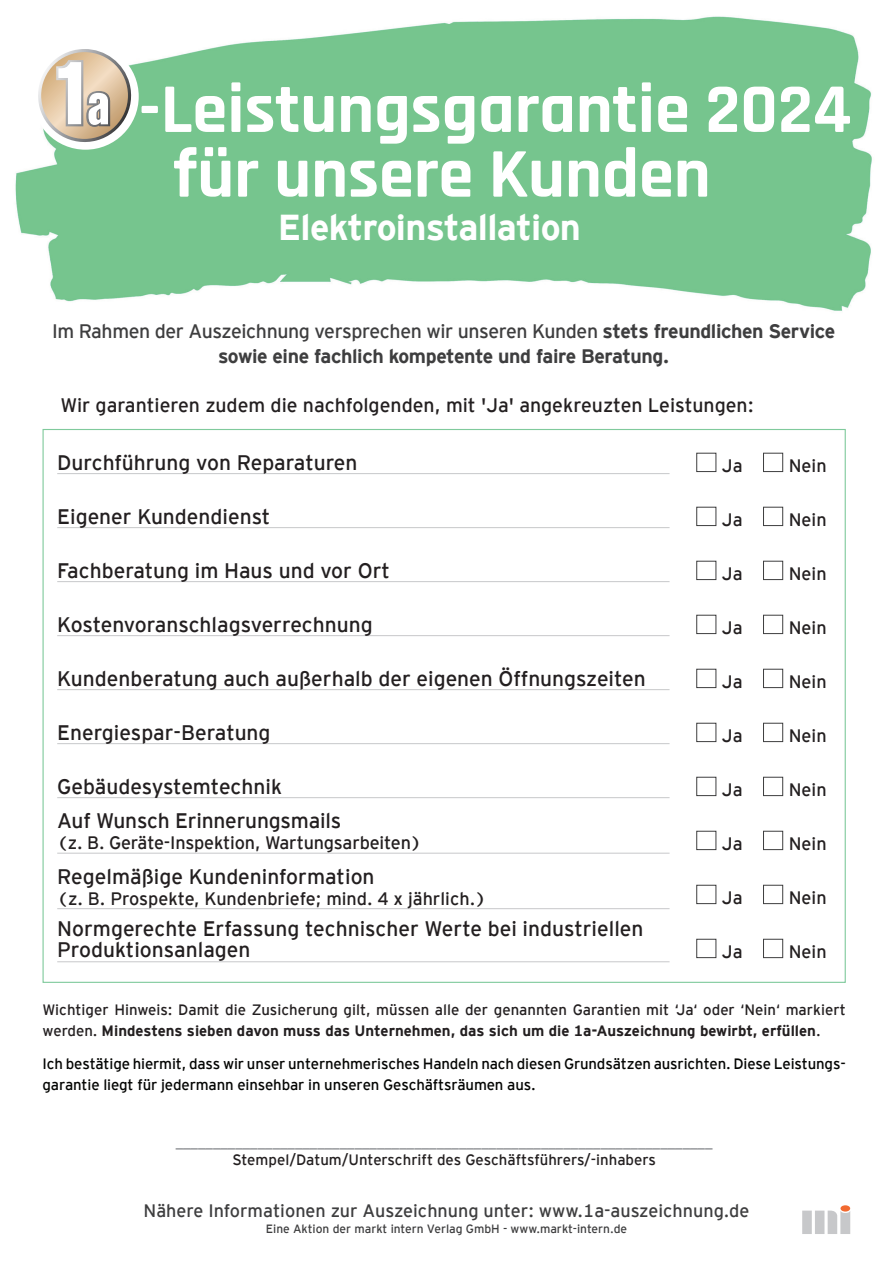
<style>
.page{position:relative;width:893px;height:1263px;background:#fff}
.page>*{position:absolute;margin:0;border:0;box-sizing:border-box;transform-origin:0 0}
.t1{font:700 70.5px/64.7px "Rajdhani";color:#fff}
.t2{font:700 36px "Interstate";letter-spacing:-.02em;color:#fff}
.t3{font:21px/34.5px "Interstate";color:#231f20}
.t4{font:700 19.5px/25.2px "Interstate";letter-spacing:-.02em;color:#3e3e3f;text-align:center}
.t5{font:19.5px "Interstate";color:#231f20}
.t6{font:18px "Interstate";color:#231f20}
.t7{font:18px "Interstate";color:#3e3e3f}
.t8{font:15px/21px "Interstate";color:#231f20}
.t9{font:15px/21px "Interstate";letter-spacing:-.01em;color:#040503}
.t10{font:15px "Interstate";color:#939598}
.t11{font:12px "Interstate";color:#3e3e3f}
.s1{font-weight:400}
.s2{font-weight:700}
</style>
<div class="page">
<img style="left:15px;top:16px;width:857px;height:295px">
<div style="left:32px;top:43px;width:107px;height:107px;background:#fff;border-radius:50%"></div>
<svg style="left:33px;top:49px;width:103px;height:98px"></svg>
<svg style="left:802px;top:1205px;width:48px;height:29px"></svg>
<div style="left:696px;top:453px;width:20px;height:19px;border:1px solid #3e3e3f"></div>
<div style="left:763px;top:453px;width:20px;height:19px;border:1px solid #3e3e3f"></div>
<div style="left:696px;top:507px;width:20px;height:19px;border:1px solid #3e3e3f"></div>
<div style="left:763px;top:507px;width:20px;height:19px;border:1px solid #3e3e3f"></div>
<div style="left:696px;top:561px;width:20px;height:19px;border:1px solid #3e3e3f"></div>
<div style="left:763px;top:561px;width:20px;height:19px;border:1px solid #3e3e3f"></div>
<div style="left:696px;top:615px;width:20px;height:19px;border:1px solid #3e3e3f"></div>
<div style="left:763px;top:615px;width:20px;height:19px;border:1px solid #3e3e3f"></div>
<div style="left:696px;top:669px;width:20px;height:19px;border:1px solid #3e3e3f"></div>
<div style="left:763px;top:669px;width:20px;height:19px;border:1px solid #3e3e3f"></div>
<div style="left:696px;top:723px;width:20px;height:19px;border:1px solid #3e3e3f"></div>
<div style="left:763px;top:723px;width:20px;height:19px;border:1px solid #3e3e3f"></div>
<div style="left:696px;top:777px;width:20px;height:19px;border:1px solid #3e3e3f"></div>
<div style="left:763px;top:777px;width:20px;height:19px;border:1px solid #3e3e3f"></div>
<div style="left:696px;top:831px;width:20px;height:19px;border:1px solid #3e3e3f"></div>
<div style="left:763px;top:831px;width:20px;height:19px;border:1px solid #3e3e3f"></div>
<div style="left:696px;top:885px;width:20px;height:19px;border:1px solid #3e3e3f"></div>
<div style="left:763px;top:885px;width:20px;height:19px;border:1px solid #3e3e3f"></div>
<div style="left:696px;top:939px;width:20px;height:19px;border:1px solid #3e3e3f"></div>
<div style="left:763px;top:939px;width:20px;height:19px;border:1px solid #3e3e3f"></div>
<hr style="left:57px;top:473px;width:613px;height:1px;background:#c7c8ca">
<hr style="left:57px;top:527px;width:613px;height:1px;background:#c7c8ca">
<hr style="left:57px;top:581px;width:613px;height:1px;background:#c7c8ca">
<hr style="left:57px;top:635px;width:613px;height:1px;background:#c7c8ca">
<hr style="left:57px;top:689px;width:613px;height:1px;background:#c7c8ca">
<hr style="left:57px;top:743px;width:613px;height:1px;background:#c7c8ca">
<hr style="left:57px;top:797px;width:613px;height:1px;background:#c7c8ca">
<hr style="left:57px;top:853px;width:613px;height:1px;background:#c7c8ca">
<hr style="left:57px;top:908px;width:613px;height:1px;background:#c7c8ca">
<hr style="left:57px;top:961px;width:613px;height:1px;background:#c7c8ca">
<h1 class="t1" style="left:172px;top:79px;width:680px;text-indent:-34px">-Leistungsgarantie 2024 für unsere Kunden</h1>
<h2 class="t2" style="left:278px;top:201px;width:305px">Elektroinstallation</h2>
<p class="t4" style="left:52px;top:317px;width:785px"><span class="s1">Im Rahmen der Auszeichnung versprechen wir unseren Kunden</span> stets freundlichen Service sowie eine fachlich kompetente und faire Beratung.</p>
<p class="t5" style="left:60px;top:392px;width:695px">Wir garantieren zudem die nachfolgenden, mit 'Ja' angekreuzten Leistungen:</p>
<p class="t3" style="left:57px;top:444px;width:302px">Durchführung von Reparaturen</p>
<p class="t3" style="left:57px;top:498px;width:215px">Eigener Kundendienst</p>
<p class="t3" style="left:57px;top:552px;width:334px">Fachberatung im Haus und vor Ort</p>
<p class="t3" style="left:57px;top:606px;width:317px">Kostenvoranschlagsverrechnung</p>
<p class="t3" style="left:57px;top:660px;width:590px">Kundenberatung auch außerhalb der eigenen Öffnungszeiten</p>
<p class="t3" style="left:57px;top:714px;width:215px">Energiespar-Beratung</p>
<p class="t3" style="left:57px;top:768px;width:285px">Gebäudesystemtechnik<br>Auf Wunsch Erinnerungsmails</p>
<p class="t6" style="left:57px;top:830px;width:366px">(z. B. Geräte-Inspektion, Wartungsarbeiten)</p>
<p class="t3" style="left:57px;top:858px;width:319px">Regelmäßige Kundeninformation</p>
<p class="t6" style="left:57px;top:885px;width:431px">(z. B. Prospekte, Kundenbriefe; mind. 4 x jährlich.)</p>
<p class="t3" style="left:57px;top:917px;width:588px;line-height:21px">Normgerechte Erfassung technischer Werte bei industriellen<br>Produktionsanlagen</p>
<p class="t6" style="left:722px;top:453px;width:22px">Ja</p>
<p class="t6" style="left:789px;top:453px;width:39px">Nein</p>
<p class="t6" style="left:722px;top:507px;width:22px">Ja</p>
<p class="t6" style="left:789px;top:507px;width:39px">Nein</p>
<p class="t6" style="left:722px;top:561px;width:22px">Ja</p>
<p class="t6" style="left:789px;top:561px;width:39px">Nein</p>
<p class="t6" style="left:722px;top:615px;width:22px">Ja</p>
<p class="t6" style="left:789px;top:615px;width:39px">Nein</p>
<p class="t6" style="left:722px;top:669px;width:22px">Ja</p>
<p class="t6" style="left:789px;top:669px;width:39px">Nein</p>
<p class="t6" style="left:722px;top:723px;width:22px">Ja</p>
<p class="t6" style="left:789px;top:723px;width:39px">Nein</p>
<p class="t6" style="left:722px;top:777px;width:22px">Ja</p>
<p class="t6" style="left:789px;top:777px;width:39px">Nein</p>
<p class="t6" style="left:722px;top:831px;width:22px">Ja</p>
<p class="t6" style="left:789px;top:831px;width:39px">Nein</p>
<p class="t6" style="left:722px;top:885px;width:22px">Ja</p>
<p class="t6" style="left:789px;top:885px;width:39px">Nein</p>
<p class="t6" style="left:722px;top:939px;width:22px">Ja</p>
<p class="t6" style="left:789px;top:939px;width:39px">Nein</p>
<p class="t8" style="left:43px;top:998px;width:805px">Wichtiger Hinweis: Damit die Zusicherung gilt, müssen alle der genannten Garantien mit ‘Ja‘ oder ‘Nein‘ markiert werden. <span class="s2">M indestens sieben davon muss das Unternehmen, das sich um die 1a-Auszeichnung bewirbt, erfüllen</span>.</p>
<p class="t9" style="left:43px;top:1052px;width:805px">Ich bestätige hiermit, dass wir unser unternehmerisches Handeln nach diesen Grundsätzen ausrichten. Diese Leistungs&shy;garantie liegt für jedermann einsehbar in unseren Geschäftsräumen aus.</p>
<p class="t10" style="left:176px;top:1131px;width:538px">________________________________________________________________________</p>
<p class="t8" style="left:232px;top:1148px;width:425px">Stempel/Datum/Unterschrift des Geschäftsführers/-inhabers</p>
<p class="t7" style="left:143px;top:1197px;width:607px">Nähere Informationen zur Auszeichnung unter: www.1a-auszeichnung.de</p>
<p class="t11" style="left:266px;top:1220px;width:363px">Eine Aktion der markt intern Verlag GmbH - www.markt-intern.de</p>
</div>
